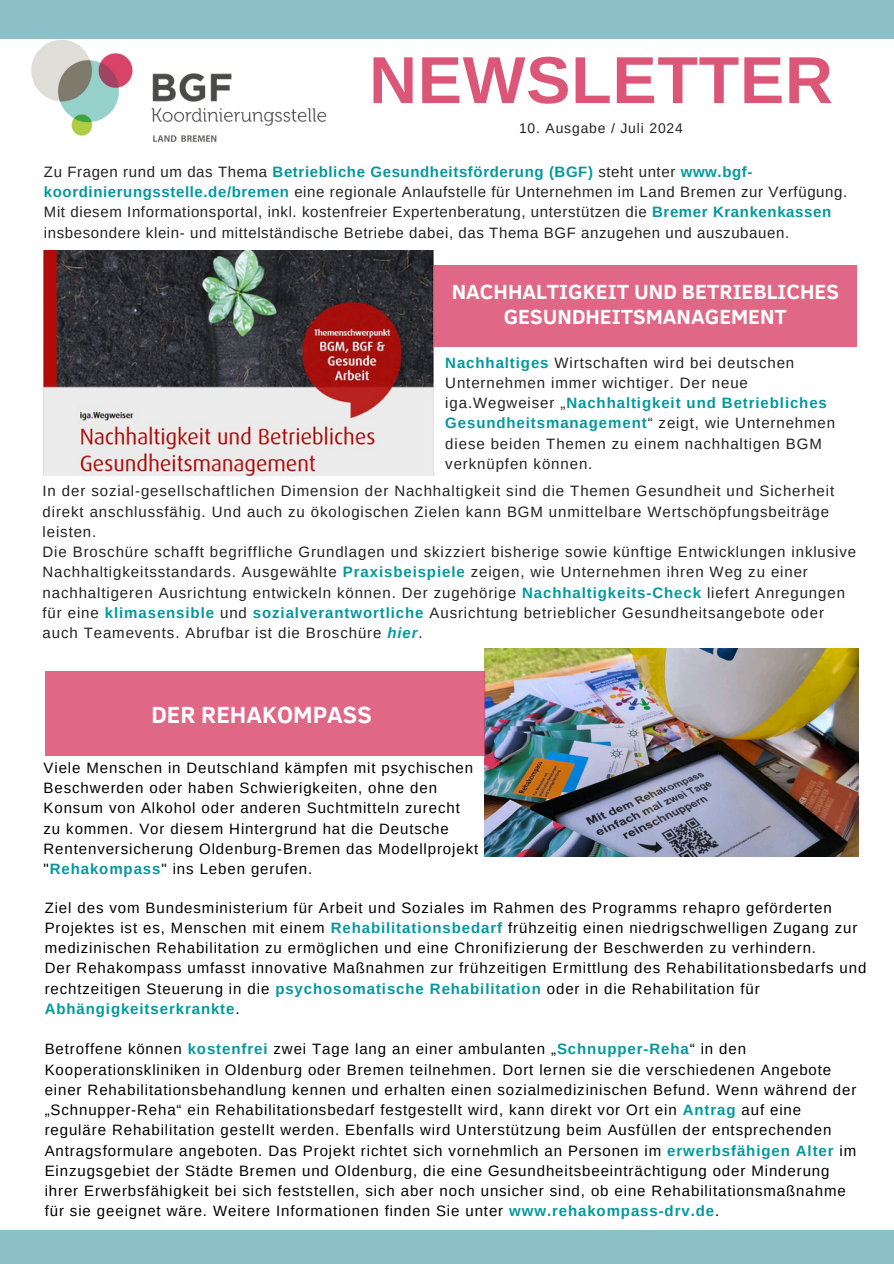
<style>
.page{position:relative;width:894px;height:1264px;background:#fff}
.page>*{position:absolute;margin:0;border:0;box-sizing:border-box;transform-origin:0 0}
.t1{font:700 66.45px "Arimo";letter-spacing:.01em;color:#d94368}
.t2{font:700 24px "Clear Sans";color:#fff}
.t3{font:700 21px/24.8px "Clear Sans";color:#fff;text-align:center}
.t4{font:15px/20.2px "Arimo";letter-spacing:.06em;color:#000}
.t5{font:15px/20.2px "Arimo";letter-spacing:.06em;color:#222}
.t6{font:15px/20.2px "Arimo";letter-spacing:.04em;color:#222}
.t7{font:13.95px "Arimo";letter-spacing:.06em;color:#222}
.s1{font-weight:700;color:#03989e}
.s2{font-weight:700;font-style:italic;color:#03989e}
</style>
<div class="page">
<div style="left:0;top:1230px;width:893px;height:33px;background:#8bc0c9"></div>
<div style="left:0;top:0;width:893px;height:38px;background:#8bc0c9"></div>
<img style="left:44px;top:251px;width:389px;height:225px">
<div style="left:433px;top:265px;width:423px;height:81px;background:#e06886"></div>
<img style="left:0;top:38px;width:359px;height:104px">
<img style="left:484px;top:648px;width:374px;height:208px">
<div style="left:45px;top:671px;width:439px;height:85px;background:#e06886"></div>
<h1 class="t1" style="left:369px;top:43px;width:465px">NEWSLETTER</h1>
<p class="t7" style="left:519px;top:120px;width:165px">10. Ausgabe / Juli 2024</p>
<p class="t6" style="left:44px;top:161px;width:804px">Zu Fragen rund um das Thema <span class="s1">Betriebliche Gesundheitsförderung (BGF)</span> steht unter <span class="s1">www.bgf&shy;koordinierungsstelle.de/bremen</span> eine regionale Anlaufstelle für Unternehmen im Land Bremen zur Verfügung.<br>Mit diesem Informationsportal, inkl. kostenfreier Expertenberatung, unterstützen die <span class="s1">Bremer Krankenkassen </span>insbesondere klein- und mittelständische Betriebe dabei, das Thema BGF anzugehen und auszubauen.</p>
<p class="t3" style="left:451px;top:278px;width:389px">NACHHALTIGKEIT UND BETRIEBLICHES<br>GESUNDHEITSMANAGEMENT</p>
<p class="t5" style="left:445px;top:352px;width:391px"><span class="s1">Nachhaltiges</span> Wirtschaften wird bei deutschen Unternehmen immer wichtiger. Der neue iga.Wegweiser „<span class="s1">Nachhaltigkeit und Betriebliches Gesundheitsmanagement</span>“ zeigt, wie Unternehmen diese beiden Themen zu einem nachhaltigen BGM verknüpfen können.</p>
<p class="t5" style="left:43px;top:481px;width:793px">In der sozial-gesellschaftlichen Dimension der Nachhaltigkeit sind die Themen Gesundheit und Sicherheit direkt anschlussfähig. Und auch zu ökologischen Zielen kann BGM unmittelbare Wertschöpfungsbeiträge leisten.</p>
<h1 class="t5" style="left:43px;top:542px;width:815px">Die Broschüre schafft begriffliche Grundlagen und skizziert bisherige sowie künftige Entwicklungen inklusive Nachhaltigkeitsstandards. Ausgewählte <span class="s1">Praxisbeispiele</span> zeigen, wie Unternehmen ihren Weg zu einer nachhaltigeren Ausrichtung entwickeln können. Der zugehörige <span class="s1">Nachhaltigkeits-Check</span> liefert Anregungen für eine <span class="s1">klimasensible</span> und <span class="s1">sozialverantwortliche</span> Ausrichtung betrieblicher Gesundheitsangebote oder auch Teamevents. Abrufbar ist die Broschüre <span class="s2">hier</span>.</h1>
<h2 class="t2" style="left:151px;top:697px;width:222px">DER REHAKOMPASS</h2>
<p class="t4" style="left:44px;top:757px;width:436px">Viele Menschen in Deutschland kämpfen mit psychischen Beschwerden oder haben Schwierigkeiten, ohne den Konsum von Alkohol oder anderen Suchtmitteln zurecht zu kommen. Vor diesem Hintergrund hat die Deutsche Rentenversicherung Oldenburg-Bremen das Modellprojekt "<span class="s1">Rehakompass</span>" ins Leben gerufen.</p>
<h3 class="t4" style="left:45px;top:897px;width:813px">Ziel des vom Bundesministerium für Arbeit und Soziales im Rahmen des Programms rehapro geförderten<br>Projektes ist es, Menschen mit einem <span class="s1">Rehabilitationsbedarf</span> frühzeitig einen niedrigschwelligen Zugang zur medizinischen Rehabilitation zu ermöglichen und eine Chronifizierung der Beschwerden zu verhindern.</h3>
<p class="t4" style="left:45px;top:958px;width:823px">Der Rehakompass umfasst innovative Maßnahmen zur frühzeitigen Ermittlung des Rehabilitationsbedarfs und rechtzeitigen Steuerung in die <span class="s1">psychosomatische Rehabilitation</span> oder in die Rehabilitation für<br><span class="s1">Abhängigkeitserkrankte</span>.</p>
<p class="t4" style="left:45px;top:1039px;width:813px">Betroffene können <span class="s1">kostenfrei</span> zwei Tage lang an einer ambulanten „<span class="s1">Schnupper-Reha</span>“ in den Kooperationskliniken in Oldenburg oder Bremen teilnehmen. Dort lernen sie die verschiedenen Angebote einer Rehabilitationsbehandlung kennen und erhalten einen sozialmedizinischen Befund. Wenn während der „Schnupper-Reha“ ein Rehabilitationsbedarf festgestellt wird, kann direkt vor Ort ein <span class="s1">Antrag</span> auf eine reguläre Rehabilitation gestellt werden. Ebenfalls wird Unterstützung beim Ausfüllen der entsprechenden Antragsformulare angeboten. Das Projekt richtet sich vornehmlich an Personen im <span class="s1">erwerbsfähigen Alter</span> im Einzugsgebiet der Städte Bremen und Oldenburg, die eine Gesundheitsbeeinträchtigung oder Minderung ihrer Erwerbsfähigkeit bei sich feststellen, sich aber noch unsicher sind, ob eine Rehabilitationsmaßnahme für sie geeignet wäre. Weitere Informationen finden Sie unter <span class="s1">www.rehakompass-drv.de</span>.</p>
</div>
